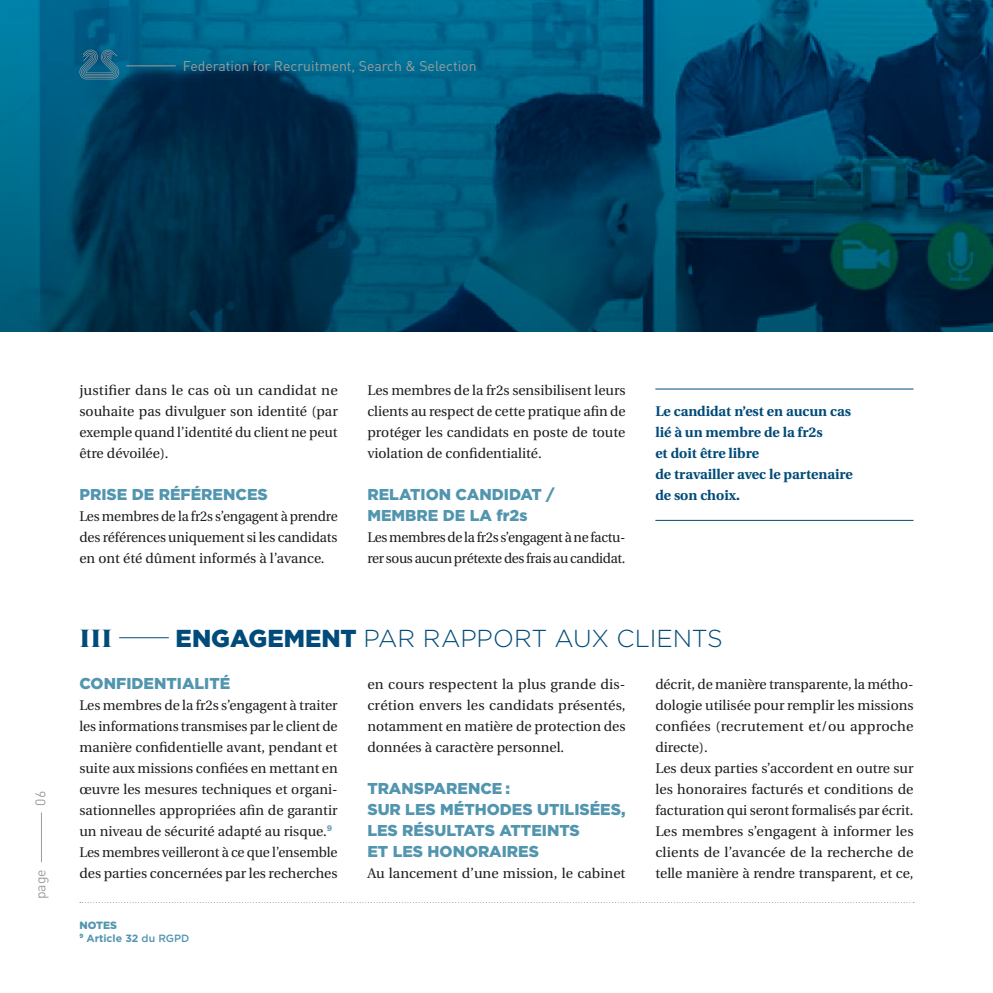
<style>
.page{position:relative;width:993px;height:993px;background:#fff}
.page>*{position:absolute;margin:0;border:0;box-sizing:border-box;transform-origin:0 0}
.t1{font:800 28px "Majesti Banner";color:#004b79}
.t2{font:300 24.5px "Gotham";letter-spacing:-.005em;color:#004b79}
.t3{font:900 15.75px/21px "Gotham";color:#5295af}
.t4{font:14px/21px "Heuristica";color:#1d1d1b;text-align:justify}
.t5{font:700 14px/21px "Heuristica";color:#004b79}
.t6{font:14px/21px "Heuristica";letter-spacing:-.025em;color:#1d1d1b}
.t7{font:14px "DIN";color:#9d9d9d}
.t8{font:700 10.5px/12.6px "Gotham";color:#5295af}
.s1{font-weight:900}
.s2{font-weight:500}
</style>
<div class="page">
<hr style="left:655px;top:388px;width:258px;height:1px;background:#004b79">
<hr style="left:655px;top:519px;width:258px;height:1px;background:#004b79">
<hr style="left:119px;top:637px;width:50px;height:1px;background:#004b79">
<svg style="left:0;top:0;width:992px;height:332px;background:#004665"></svg>
<hr style="left:41px;top:812px;width:1px;height:49px;background:#9d9d9d">
<svg style="left:79px;top:50px;width:40px;height:30px"></svg>
<hr style="left:126px;top:65px;width:50px;height:1px;background:#9d9d9d">
<p class="t7" style="left:183px;top:57px;width:295px">Federation for Recruitment, Search &amp; Selection</p>
<p class="t7" style="left:32px;top:805px;width:16px;rotate:-90deg">06</p>
<p class="t7" style="left:32px;top:898px;width:32px;rotate:-90deg">page</p>
<p class="t4" style="left:79px;top:379px;width:260px">justifier dans le cas où un candidat ne souhaite pas divulguer son identité (par exemple quand l’identité du client ne peut être dévoilée).</p>
<p class="t3" style="left:79px;top:483px;width:190px">PRISE DE RÉFÉRENCES</p>
<p class="t4" style="left:79px;top:505px;width:260px">Les membres de la fr2s s’engagent à prendre des références uniquement si les candidats en ont été dûment informés à l’avance.</p>
<p class="t4" style="left:367px;top:379px;width:259px">Les membres de la fr2s sensibilisent leurs clients au respect de cette pratique afin de protéger les candidats en poste de toute violation de confidentialité.</p>
<p class="t3" style="left:367px;top:483px;width:189px">RELATION CANDIDAT /<br>MEMBRE DE LA fr2s</p>
<p class="t6" style="left:367px;top:526px;width:259px">Les membres de la fr2s s’engagent à ne factu&shy;rer sous aucun prétexte des frais au candidat.</p>
<p class="t5" style="left:655px;top:400px;width:199px">Le candidat n’est en aucun cas lié à un membre de la fr2s<br>et doit être libre<br>de travailler avec le partenaire de son choix.</p>
<h1 class="t1" style="left:79px;top:619px;width:34px">III</h1>
<h2 class="t2" style="left:175px;top:622px;width:548px"><span class="s1">ENGAGEMENT</span> PAR RAPPORT AUX CLIENTS</h2>
<p class="t3" style="left:79px;top:672px;width:152px">CONFIDENTIALITÉ</p>
<p class="t4" style="left:79px;top:694px;width:260px;text-align:left">Les membres de la fr2s s’engagent à traiter les informations transmises par le client de manière confidentielle avant, pendant et suite aux missions confiées en mettant en œuvre les mesures techniques et organi&shy;sationnelles appropriées afin de garantir un niveau de sécurité adapté au risque.<sup>9<br></sup>Les membres veilleront à ce que l’ensemble des parties concernées par les recherches</p>
<p class="t4" style="left:367px;top:673px;width:260px">en cours respectent la plus grande dis&shy;crétion envers les candidats présentés, notamment en matière de protection des données à caractère personnel.</p>
<p class="t3" style="left:367px;top:777px;width:259px">TRANSPARENCE :<br>SUR LES MÉTHODES UTILISÉES,<br>LES RÉSULTATS ATTEINTS<br>ET LES HONORAIRES</p>
<p class="t4" style="left:367px;top:862px;width:259px">Au lancement d’une mission, le cabinet</p>
<p class="t4" style="left:655px;top:673px;width:260px;text-align:left">décrit, de manière transparente, la métho&shy;dologie utilisée pour remplir les missions confiées (recrutement et/ou approche directe).<br>Les deux parties s’accordent en outre sur les honoraires facturés et conditions de facturation qui seront formalisés par écrit.<br>Les membres s’engagent à informer les clients de l’avancée de la recherche de telle manière à rendre transparent, et ce,</p>
<p class="t8" style="left:79px;top:918px;width:111px"><span class="s1">NOTES<br></span><sup>9</sup> Article 32 <span class="s2">du RGPD</span></p>
</div>
